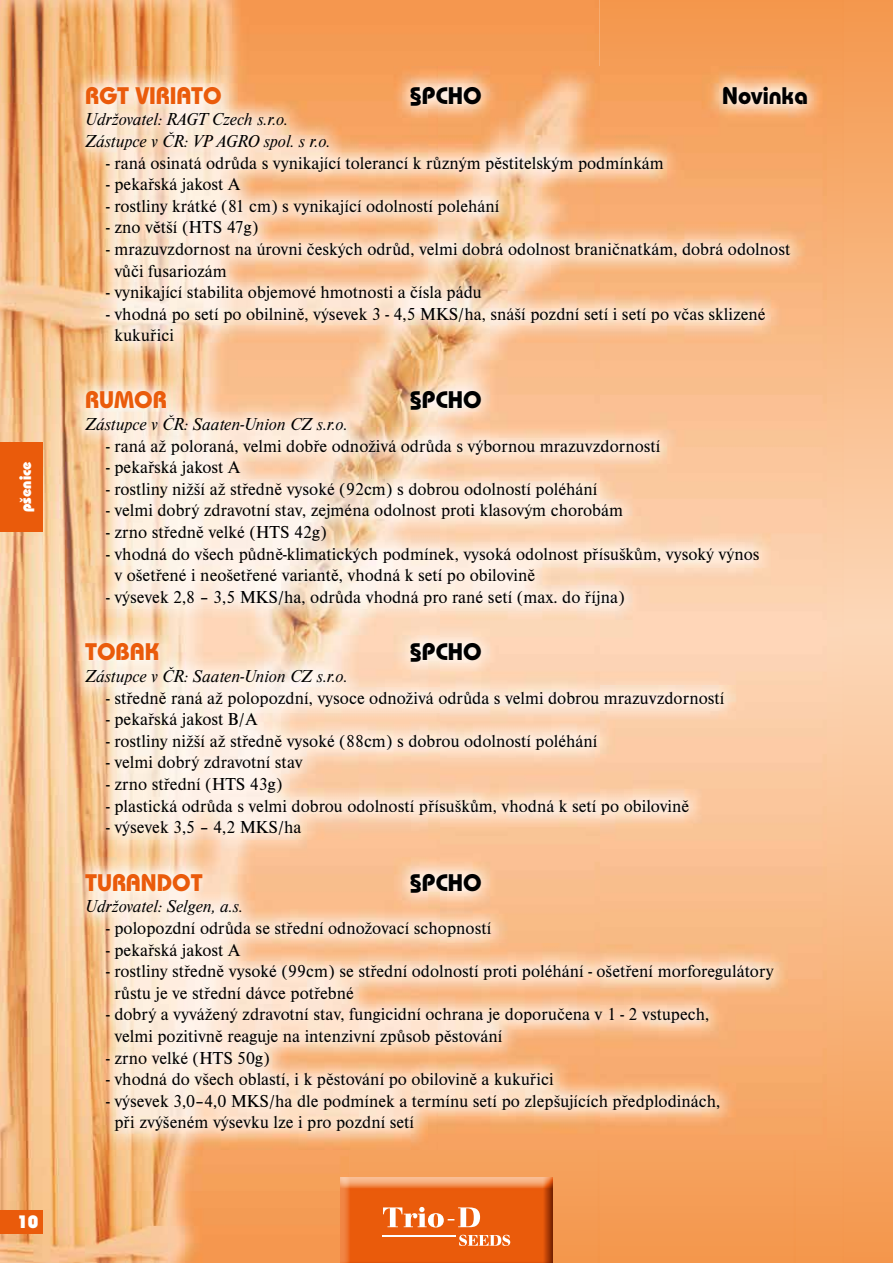
<style>
.page{position:relative;width:893px;height:1263px;background:#fff}
.page>*{position:absolute;margin:0;border:0;box-sizing:border-box;transform-origin:0 0}
.t1{font:700 24px "Bauhaus IT Cby BTCE";color:#ea5b0b}
.t2{font:700 24px "Bauhaus IT Cby BTCE";color:#000}
.t3{font:18px/21.6px "Nimbus Rom DEE";color:#000}
.t4{font:italic 18px/21.6px "Nimbus Rom DEE";color:#000}
.t5{font:800 18px "Bauhaus IT Cby BTCE";color:#fff}
.t6{font:800 15px "Bauhaus IT Cby BTCE";color:#fff}
</style>
<div class="page">
<svg style="left:843px;top:0;width:50px;height:1263px;background:#f8b782"></svg>
<img style="left:0;top:0;width:843px;height:104px">
<img style="left:795px;top:104px;width:48px;height:1159px">
<img style="left:599px;top:1150px;width:196px;height:113px">
<img style="left:0;top:104px;width:99px;height:1159px">
<img style="left:99px;top:1150px;width:250px;height:113px">
<div style="left:349px;top:1150px;width:250px;height:60px;background:#f5a15c"></div>
<div style="left:553px;top:1210px;width:46px;height:53px;background:#f49950"></div>
<img style="left:340px;top:1178px;width:213px;height:85px">
<svg style="left:459px;top:1235px;width:51px;height:11px"></svg>
<svg style="left:383px;top:1207px;width:97px;height:20px"></svg>
<hr style="left:383px;top:1235px;width:73px;height:1px;background:#fff">
<div style="left:0;top:1210px;width:43px;height:23px;background:#ea5b0b"></div>
<div style="left:0;top:442px;width:43px;height:89px;background:#ea5b0b"></div>
<img style="left:66px;top:67px;width:760px;height:1083px">
<p class="t6" style="left:16px;top:512px;width:52px;rotate:-90deg">pšenice</p>
<p class="t5" style="left:17px;top:1210px;width:23px">10</p>
<h1 class="t1" style="left:85px;top:79px;width:138px">RGT VIRIATO</h1>
<h1 class="t2" style="left:409px;top:79px;width:74px">§PCHO</h1>
<h1 class="t2" style="left:722px;top:79px;width:87px">Novinka</h1>
<p class="t4" style="left:85px;top:109px;width:247px">Udržovatel: RAGT Czech s.r.o.<br>Zástupce v ČR: VP AGRO spol. s r.o.</p>
<p class="t3" style="left:106px;top:152px;width:559px">- raná osinatá odrůda s vynikající tolerancí k různým pěstitelským podmínkám</p>
<p class="t3" style="left:106px;top:174px;width:136px">- pekařská jakost A</p>
<p class="t3" style="left:106px;top:195px;width:395px">- rostliny krátké (81 cm) s vynikající odolností polehání</p>
<p class="t3" style="left:106px;top:217px;width:154px">- zno větší (HTS 47g)</p>
<p class="t3" style="left:114px;top:238px;width:677px;text-indent:-8px">- mrazuvzdornost na úrovni českých odrůd, velmi dobrá odolnost braničnatkám, dobrá odolnost vůči fusariozám</p>
<p class="t3" style="left:106px;top:282px;width:377px">- vynikající stabilita objemové hmotnosti a čísla pádu</p>
<p class="t3" style="left:114px;top:303px;width:653px;text-indent:-8px">- vhodná po setí po obilnině, výsevek 3 - 4,5 MKS/ha, snáší pozdní setí i setí po včas sklizené kukuřici</p>
<h1 class="t1" style="left:85px;top:384px;width:83px">RUMOR</h1>
<h1 class="t2" style="left:409px;top:384px;width:74px">§PCHO</h1>
<p class="t4" style="left:85px;top:414px;width:264px">Zástupce v ČR: Saaten-Union CZ s.r.o.</p>
<p class="t3" style="left:106px;top:435px;width:556px">- raná až poloraná, velmi dobře odnoživá odrůda s výbornou mrazuvzdorností</p>
<p class="t3" style="left:106px;top:456px;width:136px">- pekařská jakost A</p>
<p class="t3" style="left:106px;top:478px;width:493px">- rostliny nižší až středně vysoké (92cm) s dobrou odolností poléhání</p>
<p class="t3" style="left:106px;top:500px;width:518px">- velmi dobrý zdravotní stav, zejména odolnost proti klasovým chorobám</p>
<p class="t3" style="left:106px;top:521px;width:222px">- zrno středně velké (HTS 42g)</p>
<p class="t3" style="left:114px;top:543px;width:647px;text-indent:-8px">- vhodná do všech půdně-klimatických podmínek, vysoká odolnost přísuškům, vysoký výnos v ošetřené i neošetřené variantě, vhodná k setí po obilovině</p>
<p class="t3" style="left:106px;top:586px;width:520px">- výsevek 2,8 – 3,5 MKS/ha, odrůda vhodná pro rané setí (max. do října)</p>
<h1 class="t1" style="left:85px;top:636px;width:76px">TOBAK</h1>
<h1 class="t2" style="left:409px;top:636px;width:74px">§PCHO</h1>
<p class="t4" style="left:85px;top:666px;width:264px">Zástupce v ČR: Saaten-Union CZ s.r.o.</p>
<p class="t3" style="left:106px;top:687px;width:620px">- středně raná až polopozdní, vysoce odnoživá odrůda s velmi dobrou mrazuvzdorností</p>
<p class="t3" style="left:106px;top:708px;width:153px">- pekařská jakost B/A</p>
<p class="t3" style="left:106px;top:730px;width:493px">- rostliny nižší až středně vysoké (88cm) s dobrou odolností poléhání</p>
<p class="t3" style="left:106px;top:752px;width:198px">- velmi dobrý zdravotní stav</p>
<p class="t3" style="left:106px;top:773px;width:178px">- zrno střední (HTS 43g)</p>
<p class="t3" style="left:106px;top:795px;width:584px">- plastická odrůda s velmi dobrou odolností přísuškům, vhodná k setí po obilovině</p>
<p class="t3" style="left:106px;top:816px;width:197px">- výsevek 3,5 – 4,2 MKS/ha</p>
<h1 class="t1" style="left:85px;top:866px;width:119px">TURANDOT</h1>
<h1 class="t2" style="left:409px;top:866px;width:74px">§PCHO</h1>
<p class="t4" style="left:85px;top:896px;width:159px">Udržovatel: Selgen, a.s.</p>
<p class="t3" style="left:106px;top:917px;width:386px">- polopozdní odrůda se střední odnožovací schopností</p>
<p class="t3" style="left:106px;top:939px;width:136px">- pekařská jakost A</p>
<p class="t3" style="left:114px;top:960px;width:661px;text-indent:-8px">- rostliny středně vysoké (99cm) se střední odolností proti poléhání - ošetření morforegulátory růstu je ve střední dávce potřebné</p>
<p class="t3" style="left:114px;top:1004px;width:596px;text-indent:-8px">- dobrý a vyvážený zdravotní stav, fungicidní ochrana je doporučena v 1 - 2 vstupech, velmi pozitivně reaguje na intenzivní způsob pěstování</p>
<p class="t3" style="left:106px;top:1047px;width:165px">- zrno velké (HTS 50g)</p>
<p class="t3" style="left:106px;top:1068px;width:449px">- vhodná do všech oblastí, i k pěstování po obilovině a kukuřici</p>
<p class="t3" style="left:114px;top:1090px;width:607px;text-indent:-8px">- výsevek 3,0–4,0 MKS/ha dle podmínek a termínu setí po zlepšujících předplodinách, při zvýšeném výsevku lze i pro pozdní setí</p>
</div>
